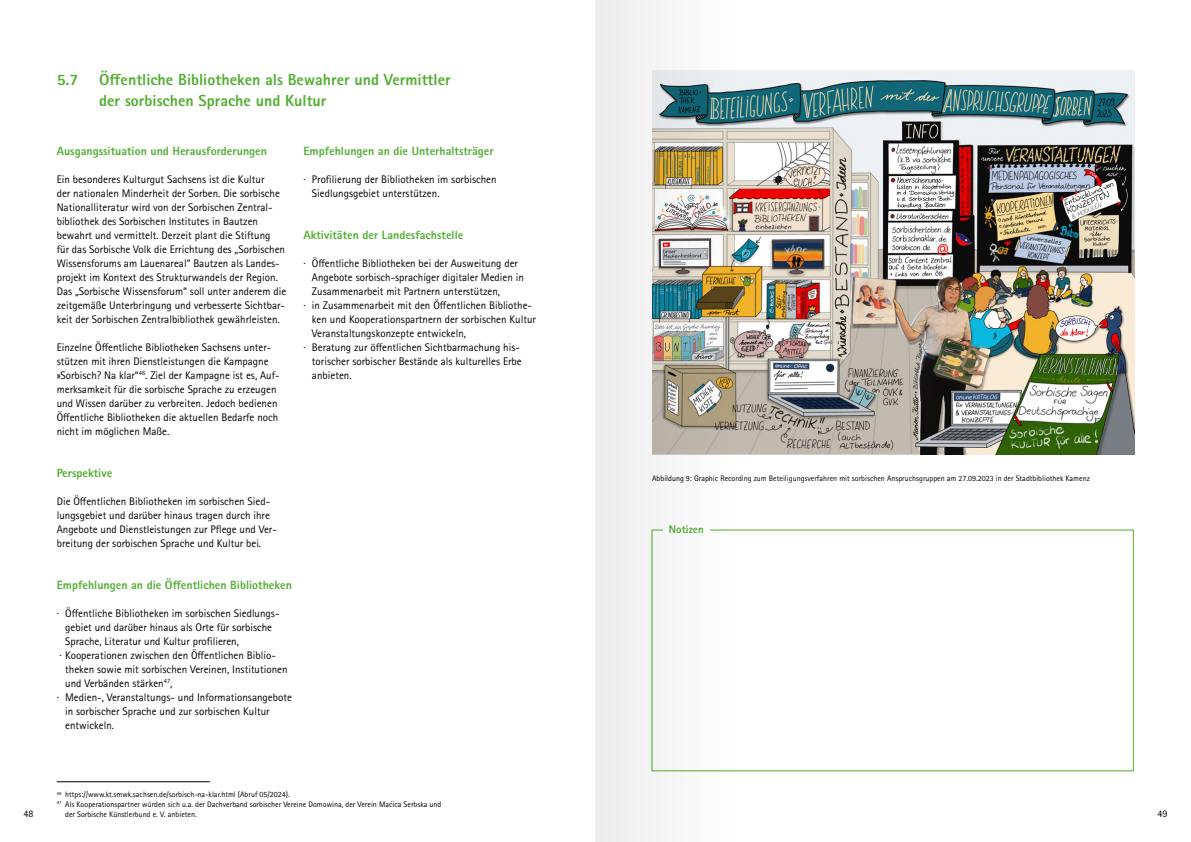
<style>
.page{position:relative;width:1191px;height:842px;background:#fff}
.page>*{position:absolute;margin:0;border:0;box-sizing:border-box;transform-origin:0 0}
.t1{font:800 16px/21px "Rotis Sans Serif W1 G";color:#52ae32}
.t2{font:800 12px "Rotis Sans Serif W1 G";color:#52ae32}
.t3{font:11px/14px "Rotis Sans Serif W1 G";color:#000}
.t4{font:800 11px "Rotis Sans Serif W1 G";color:#52ae32}
.t5{font:10px "Rotis Sans Serif W1 G";color:#000}
.t6{font:8px "Rotis Sans Serif W1 G";color:#000}
</style>
<div class="page">
<hr style="left:57px;top:781px;width:153px;height:1px;background:#000">
<img style="left:736px;top:71px;width:398px;height:383px">
<svg style="left:595px;top:0;width:141px;height:842px;fill:#f1f1f1"></svg>
<h1 class="t1" style="left:57px;top:69px;width:23px">5.7</h1>
<h1 class="t1" style="left:99px;top:69px;width:353px">Öffentliche Bibliotheken als Bewahrer und Vermittler der sorbischen Sprache und Kultur</h1>
<p class="t2" style="left:57px;top:143px;width:212px">Ausgangssituation und Herausforderungen</p>
<p class="t3" style="left:57px;top:172px;width:231px">Ein besonderes Kulturgut Sachsens ist die Kultur<br>der nationalen Minderheit der Sorben. Die sorbische Nationalliteratur wird von der Sorbischen Zentral&shy;bibliothek des Sorbischen Institutes in Bautzen bewahrt und vermittelt. Derzeit plant die Stiftung<br>für das Sorbische Volk die Errichtung des „Sorbischen Wissensforums am Lauenareal“ Bautzen als Landes&shy;projekt im Kontext des Strukturwandels der Region.<br>Das „Sorbische Wissensforum“ soll unter anderem die zeitgemäße Unterbringung und verbesserte Sichtbar&shy;keit der Sorbischen Zentralbibliothek gewährleisten.</p>
<p class="t3" style="left:57px;top:340px;width:224px">Einzelne Öffentliche Bibliotheken Sachsens unter&shy;stützen mit ihren Dienstleistungen die Kampagne »Sorbisch? Na klar“<sup>46</sup>. Ziel der Kampagne ist es, Auf&shy;merksamkeit für die sorbische Sprache zu erzeugen und Wissen darüber zu verbreiten. Jedoch bedienen Öffentliche Bibliotheken die aktuellen Bedarfe noch nicht im möglichen Maße.</p>
<p class="t2" style="left:57px;top:465px;width:57px">Perspektive</p>
<p class="t3" style="left:57px;top:494px;width:222px">Die Öffentlichen Bibliotheken im sorbischen Sied&shy;lungsgebiet und darüber hinaus tragen durch ihre Angebote und Dienstleistungen zur Pflege und Ver&shy;breitung der sorbischen Sprache und Kultur bei.</p>
<p class="t2" style="left:57px;top:577px;width:237px">Empfehlungen an die Öffentlichen Bibliotheken</p>
<p class="t3" style="left:57px;top:606px;width:224px">· Öffentliche Bibliotheken im sorbischen Siedlungs-</p>
<p class="t3" style="left:65px;top:620px;width:208px">gebiet und darüber hinaus als Orte für sorbische</p>
<p class="t3" style="left:65px;top:634px;width:175px">Sprache, Literatur und Kultur profilieren,</p>
<p class="t3" style="left:60px;top:648px;width:218px">· Kooperationen zwischen den Öffentlichen Biblio-</p>
<p class="t3" style="left:65px;top:662px;width:224px">theken sowie mit sorbischen Vereinen, Institutionen</p>
<p class="t3" style="left:65px;top:676px;width:109px">und Verbänden stärken<sup>47</sup>,</p>
<p class="t3" style="left:57px;top:690px;width:237px">· Medien-, Veranstaltungs- und Informationsangebote</p>
<p class="t3" style="left:65px;top:704px;width:206px">in sorbischer Sprache und zur sorbischen Kultur</p>
<p class="t3" style="left:65px;top:718px;width:50px">entwickeln.</p>
<p class="t2" style="left:303px;top:143px;width:192px">Empfehlungen an die Unterhaltsträger</p>
<p class="t3" style="left:312px;top:172px;width:186px;text-indent:-9px">· Profilierung der Bibliotheken im sorbischen<br>Siedlungsgebiet unterstützen.</p>
<p class="t2" style="left:303px;top:227px;width:161px">Aktivitäten der Landesfachstelle</p>
<p class="t3" style="left:303px;top:256px;width:216px">· Öffentliche Bibliotheken bei der Ausweitung der</p>
<p class="t3" style="left:312px;top:270px;width:213px">Angebote sorbisch-sprachiger digitaler Medien in</p>
<p class="t3" style="left:312px;top:284px;width:190px">Zusammenarbeit mit Partnern unterstützen,</p>
<p class="t3" style="left:303px;top:298px;width:230px">· in Zusammenarbeit mit den Öffentlichen Bibliothe-</p>
<p class="t3" style="left:312px;top:312px;width:225px">ken und Kooperationspartnern der sorbischen Kultur</p>
<p class="t3" style="left:312px;top:326px;width:156px">Veranstaltungskonzepte entwickeln,</p>
<p class="t3" style="left:303px;top:340px;width:218px">· Beratung zur öffentlichen Sichtbarmachung his-</p>
<p class="t3" style="left:312px;top:354px;width:211px">torischer sorbischer Bestände als kulturelles Erbe</p>
<p class="t3" style="left:312px;top:368px;width:41px">anbieten.</p>
<p class="t6" style="left:652px;top:473px;width:439px">Abbildung 9: Graphic Recording zum Beteiligungsverfahren mit sorbischen Anspruchsgruppen am 27.09.2023 in der Stadtbibliothek Kamenz</p>
<p class="t4" style="left:669px;top:522px;width:36px">Notizen</p>
<p class="t6" style="left:57px;top:790px;width:234px"><sup>46</sup> https://www.kt.smwk.sachsen.de/sorbisch-na-klar.html (Abruf 05/2024).</p>
<p class="t6" style="left:57px;top:800px;width:386px"><sup>47</sup> Als Kooperationspartner würden sich u.a. der Dachverband sorbischer Vereine Domowina, der Verein Maćica Serbska und</p>
<p class="t6" style="left:65px;top:809px;width:133px">der Sorbische Künstlerbund e. V. anbieten.</p>
<p class="t5" style="left:23px;top:808px;width:11px">48</p>
<p class="t5" style="left:1157px;top:808px;width:11px">49</p>
</div>
